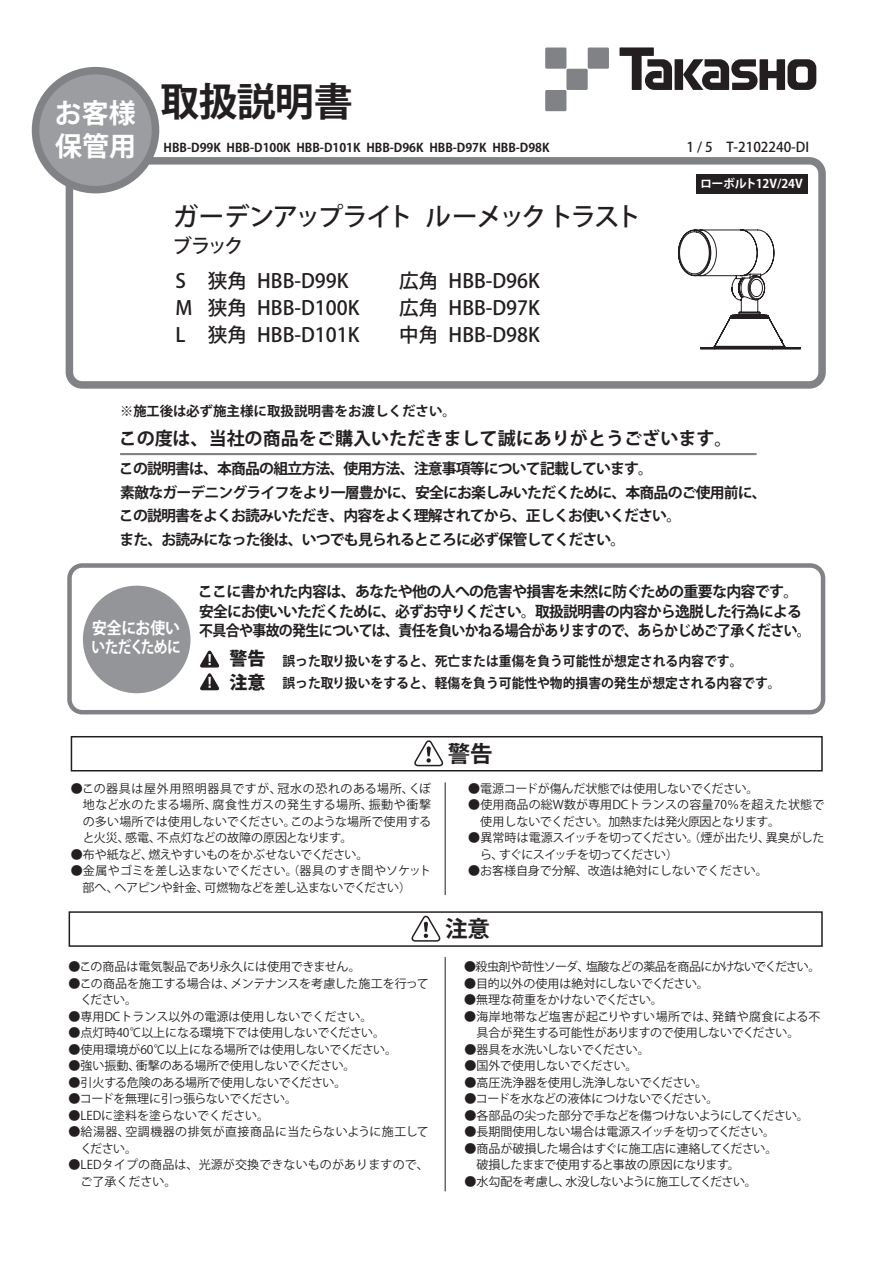
<style>
.page{position:relative;width:893px;height:1263px;background:#fff}
.page>*{position:absolute;margin:0;border:0;box-sizing:border-box;transform-origin:0 0}
.t1{font:700 39px "Koz Go Pro";letter-spacing:-.025em;color:#231f20}
.t2{font:700 27px "Koz Go Pro";color:#fff}
.t3{font:500 25.5px "Koz Go Pro";letter-spacing:-.07em;color:#231f20}
.t4{font:700 22.5px "Koz Go Pro";color:#231f20}
.t5{font:500 19.5px/27px "Koz Go Pro";color:#231f20;text-align:justify}
.t6{font:700 18px "Koz Go Pro";color:#231f20}
.t7{font:800 18px/23.1px "Koz Go Pro";color:#231f20}
.t8{font:700 16.5px "Koz Go Pro";letter-spacing:-.04em;color:#fff;scale:.83 1}
.t9{font:700 15px "Koz Go Pro";letter-spacing:-.05em;color:#231f20}
.t10{font:700 15px "Koz Go Pro";letter-spacing:-.05em;color:#231f20;scale:.93 1}
.t11{font:700 14.85px/23.4px "Koz Go Pro";letter-spacing:-.055em;color:#231f20}
.t12{font:700 13.5px/22.6px "Koz Go Pro";color:#231f20;scale:.95 1}
.t13{font:700 13.5px "Koz Go Pro";color:#231f20}
.t14{font:500 13.5px "Koz Go Pro";color:#231f20}
.t15{font:12px/16.5px "Koz Go Pro";letter-spacing:-.01em;color:#231f20}
.t16{font:12px "Koz Go Pro";letter-spacing:-.03em;color:#231f20}
.t17{font:12px/16.5px "Koz Go Pro";letter-spacing:-.04em;color:#231f20}
.t18{font:12px "Koz Go Pro";letter-spacing:-.05em;color:#231f20}
.t19{font:700 12px "Koz Go Pro";color:#231f20}
.t20{font:12px/16.5px "Koz Go Pro";letter-spacing:.01em;color:#231f20}
.t21{font:12px/16.5px "Koz Go Pro";letter-spacing:.04em;color:#231f20}
.t22{font:12px "Koz Go Pro";letter-spacing:-.035em;color:#231f20}
.t23{font:700 12px "Koz Go Pro";letter-spacing:-.03em;color:#fff}
.t24{font:700 12px "Koz Go Pro";color:#fff}
</style>
<div class="page">
<div style="left:71px;top:736px;width:752px;height:35px;border:2px solid #231f20"></div>
<svg style="left:414px;top:738px;width:31px;height:29px"></svg>
<div style="left:69px;top:911px;width:754px;height:36px;border:2px solid #231f20"></div>
<svg style="left:411px;top:915px;width:30px;height:27px"></svg>
<div style="left:83px;top:586px;width:107px;height:107px;background:#939598;border-radius:50%"></div>
<svg style="left:200px;top:673px;width:20px;height:17px"></svg>
<svg style="left:200px;top:650px;width:19px;height:17px"></svg>
<div style="left:67px;top:563px;width:758px;height:151px;border:5px solid #808285;border-radius:13px"></div>
<hr style="left:120px;top:453px;width:637px;height:2px;background:#808285">
<svg style="left:619px;top:47px;width:53px;height:43px"></svg>
<div style="left:675px;top:59px;width:8px;height:31px;background:#231f20"></div>
<svg style="left:683px;top:59px;width:133px;height:31px"></svg>
<div style="left:545px;top:47px;width:21px;height:22px;background:#808285"></div>
<div style="left:566px;top:69px;width:22px;height:21px;background:#808285"></div>
<div style="left:588px;top:47px;width:21px;height:22px;background:#808285"></div>
<div style="left:545px;top:90px;width:21px;height:21px;background:#808285"></div>
<div style="left:66px;top:157px;width:760px;height:232px;border:8px solid #808285;border-radius:13px"></div>
<div style="left:36px;top:71px;width:120px;height:119px;background:#9b9da0;border-radius:50%"></div>
<div style="left:32px;top:67px;width:127px;height:126px;border:8px solid #808285;border-radius:50%"></div>
<hr style="left:445px;top:782px;width:1px;height:113px;background:#231f20">
<hr style="left:445px;top:957px;width:1px;height:234px;background:#231f20">
<div style="left:696px;top:174px;width:112px;height:19px;background:#231f20"></div>
<svg style="left:678px;top:229px;width:123px;height:120px"></svg>
<h1 class="t1" style="left:55px;top:77px;width:300px"><sub>お客様</sub> 取扱説明書</h1>
<h2 class="t2" style="left:55px;top:129px;width:82px">保管用</h2>
<p class="t14" style="left:687px;top:139px;width:124px">1 / 5　T-2102240-DI</p>
<p class="t19" style="left:164px;top:140px;width:387px">HBB-D99K HBB-D100K HBB-D101K HBB-D96K HBB-D97K HBB-D98K</p>
<h3 class="t3" style="left:173px;top:201px;width:470px">ガーデンアップライト ルーメック トラスト</h3>
<h3 class="t5" style="left:173px;top:234px;width:72px">ブラック</h3>
<h3 class="t5" style="left:257px;top:268px;width:104px;text-align:left">HBB-D99K<br>HBB-D100K<br>HBB-D101K</h3>
<h3 class="t5" style="left:175px;top:268px;width:18px;text-align:left">S<br>M<br>L</h3>
<h3 class="t5" style="left:208px;top:268px;width:40px">狭角狭角狭角</h3>
<h3 class="t5" style="left:449px;top:268px;width:93px">HBB-D96K HBB-D97K HBB-D98K</h3>
<h3 class="t5" style="left:399px;top:268px;width:40px">広角広角中角</h3>
<p class="t13" style="left:120px;top:402px;width:337px">※施工後は必ず施主様に取扱説明書をお渡しください。</p>
<p class="t23" style="left:700px;top:176px;width:104px">ローボルト12V/24V</p>
<p class="t24" style="left:753px;top:177px;width:23px">12V</p>
<h3 class="t6" style="left:119px;top:426px;width:615px">この度は、当社の商品をご購入いただきまして誠にありがとうございます。</h3>
<p class="t11" style="left:119px;top:458px;width:649px">この説明書は、本商品の組立方法、使用方法、注意事項等について記載しています。<br>素敵なガーデニングライフをより一層豊かに、安全にお楽しみいただくために、本商品のご使用前に、この説明書をよくお読みいただき、内容をよく理解されてから、正しくお使いください。<br>また、お読みになった後は、いつでも見られるところに必ず保管してください。</p>
<p class="t9" style="left:198px;top:582px;width:602px">ここに書かれた内容は、あなたや他の人への危害や損害を未然に防ぐための重要な内容です。</p>
<p class="t9" style="left:199px;top:602px;width:604px">安全にお使いいただくために、必ずお守りください。取扱説明書の内容から逸脱した行為による</p>
<p class="t10" style="left:92px;top:621px;width:774px"><sup>安全にお使い</sup> 不具合や事故の発生については、責任を負いかねる場合がありますので、あらかじめご了承ください。</p>
<h3 class="t8" style="left:92px;top:637px;width:109px">いただくために</h3>
<p class="t12" style="left:282px;top:650px;width:526px">誤った取り扱いをすると、死亡または重傷を負う可能性が想定される内容です。<br>誤った取り扱いをすると、軽傷を負う可能性や物的損害の発生が想定される内容です。</p>
<h3 class="t7" style="left:229px;top:648px;width:37px">警告注意</h3>
<p class="t15" style="left:83px;top:781px;width:350px;text-align:justify;text-indent:-12px">●この器具は屋外用照明器具ですが、冠水の恐れのある場所、くぼ地など水のたまる場所、腐食性ガスの発生する場所、振動や衝撃の多い場所では使用しないでください。このような場所で使用すると火災、感電、不点灯などの故障の原因となります。</p>
<p class="t15" style="left:71px;top:847px;width:299px">●布や紙など、燃えやすいものをかぶせないでください。</p>
<p class="t15" style="left:83px;top:863px;width:350px;text-indent:-12px">●金属やゴミを差し込まないでください。（器具のすき間やソケット部へ、ヘアピンや針金、可燃物などを差し込まないでください）</p>
<p class="t15" style="left:68px;top:959px;width:294px">●この商品は電気製品であり永久には使用できません。</p>
<p class="t15" style="left:80px;top:975px;width:350px;text-indent:-12px">●この商品を施工する場合は、メンテナンスを考慮した施工を行ってください。</p>
<p class="t15" style="left:68px;top:1008px;width:305px">●専用DCトランス以外の電源は使用しないでください。</p>
<p class="t15" style="left:68px;top:1025px;width:318px">●点灯時40℃以上になる環境下では使用しないでください。</p>
<p class="t15" style="left:68px;top:1041px;width:330px">●使用環境が60℃以上になる場所では使用しないでください。</p>
<p class="t15" style="left:68px;top:1058px;width:289px">●強い振動、衝撃のある場所で使用しないでください。</p>
<p class="t16" style="left:68px;top:1075px;width:280px">●引火する危険のある場所で使用しないでください。</p>
<p class="t17" style="left:68px;top:1091px;width:230px">●コードを無理に引っ張らないでください。</p>
<p class="t15" style="left:68px;top:1107px;width:202px">●LEDに塗料を塗らないでください。</p>
<p class="t21" style="left:80px;top:1124px;width:350px;text-indent:-12px">●給湯器、空調機器の排気が直接商品に当たらないように施工してください。</p>
<p class="t20" style="left:80px;top:1157px;width:350px;text-indent:-12px">●LEDタイプの商品は、光源が交換できないものがありますので、ご了承ください。</p>
<h3 class="t4" style="left:448px;top:739px;width:46px">警告</h3>
<p class="t15" style="left:468px;top:781px;width:292px">●電源コードが傷んだ状態では使用しないでください。</p>
<p class="t15" style="left:480px;top:797px;width:346px;text-indent:-12px">●使用商品の総W数が専用DCトランスの容量70％を超えた状態で使用しないでください。加熱または発火原因となります。</p>
<p class="t17" style="left:480px;top:830px;width:346px;text-indent:-12px">●異常時は電源スイッチを切ってください。（煙が出たり、異臭がしたら、すぐにスイッチを切ってください）</p>
<p class="t15" style="left:468px;top:863px;width:301px">●お客様自身で分解、改造は絶対にしないでください。</p>
<h3 class="t4" style="left:445px;top:914px;width:46px">注意</h3>
<p class="t18" style="left:464px;top:959px;width:358px">●殺虫剤や苛性ソーダ、塩酸などの薬品を商品にかけないでください。</p>
<p class="t15" style="left:464px;top:975px;width:246px">●目的以外の使用は絶対にしないでください。</p>
<p class="t15" style="left:464px;top:992px;width:200px">●無理な荷重をかけないでください。</p>
<p class="t15" style="left:476px;top:1008px;width:346px;text-indent:-12px">●海岸地帯など塩害が起こりやすい場所では、発錆や腐食による不具合が発生する可能性がありますので使用しないでください。</p>
<p class="t16" style="left:464px;top:1042px;width:187px">●器具を水洗いしないでください。</p>
<p class="t22" style="left:464px;top:1058px;width:175px">●国外で使用しないでください。</p>
<p class="t15" style="left:464px;top:1074px;width:245px">●高圧洗浄器を使用し洗浄しないでください。</p>
<p class="t16" style="left:464px;top:1091px;width:256px">●コードを水などの液体につけないでください。</p>
<p class="t16" style="left:464px;top:1108px;width:346px">●各部品の尖った部分で手などを傷つけないようにしてください。</p>
<p class="t16" style="left:464px;top:1124px;width:312px">●長期間使用しない場合は電源スイッチを切ってください。</p>
<p class="t15" style="left:464px;top:1140px;width:315px">●商品が破損した場合はすぐに施工店に連絡してください。　破損したままで使用すると事故の原因になります。</p>
<p class="t18" style="left:464px;top:1174px;width:294px">●水勾配を考慮し、水没しないように施工してください。</p>
</div>
